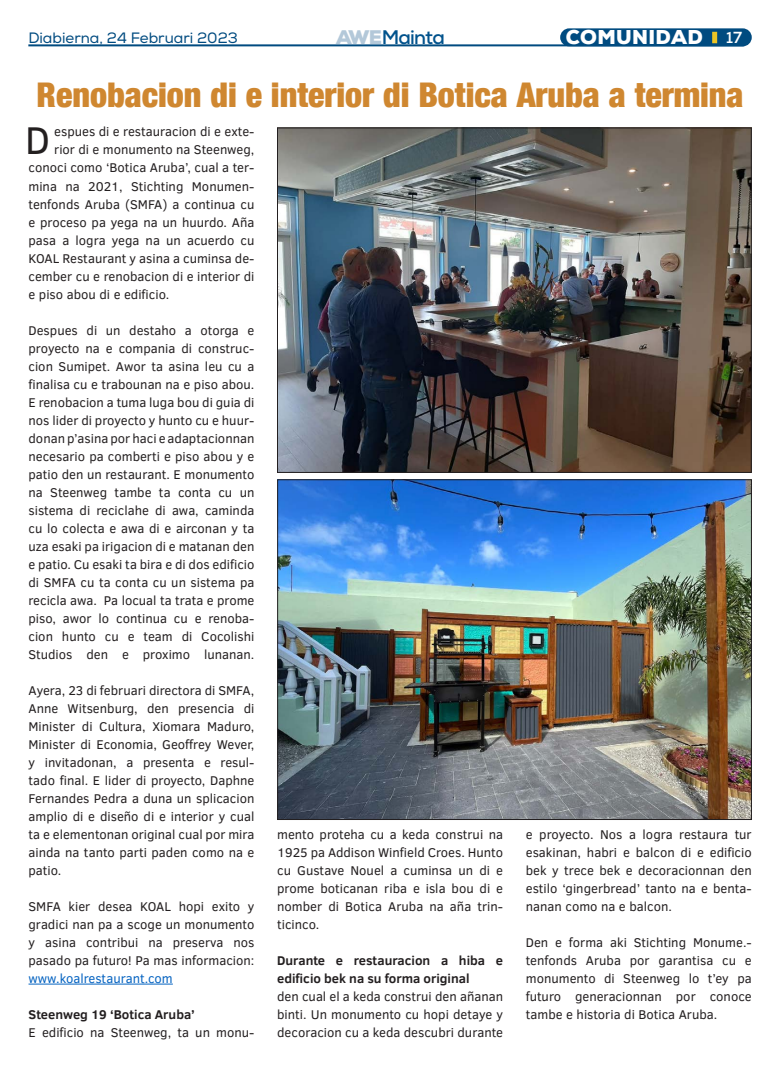
<style>
.page{position:relative;width:780px;height:1078px;background:#fff}
.page>*{position:absolute;margin:0;border:0;box-sizing:border-box;transform-origin:0 0}
.Drop_Cap{font:39.6px "Clear Sans";color:#231f20}
.No_Spacing{font:900 condensed 34px "Helvetica Neue LT Com";color:#cf8730}
.t1{font:900 20px "Nexa";letter-spacing:.015em;color:#fff}
.t2{font:700 19.6px "Nexa";letter-spacing:-.04em;color:#00528c}
.t3{font:15px "Nexa";color:#004b80}
.Body_Text_14{font:13px/18px "Clear Sans";color:#231f20;text-align:justify}
.Drop_Cap-2{font:13px "Clear Sans";color:#231f20}
.Body_Text_14-2{font:700 13px/18px "Clear Sans";color:#231f20}
.s1{font-weight:900;color:#b3c8d9}
.s2{font-weight:700;font-size:16px}
.s3{color:#0563c1}
</style>
<div class="page">
<div style="left:560px;top:28px;width:191px;height:18px;background:#004b80;border-radius:9px"></div>
<hr style="left:28px;top:44px;width:715px;height:2px;background:#004b80">
<div style="left:712px;top:32px;width:5px;height:11px;background:#ecc525"></div>
<hr style="left:29px;top:983px;width:144px;height:1px;background:#0563c1">
<img style="left:279px;top:481px;width:470px;height:336px">
<div style="left:277px;top:479px;width:474px;height:340px;border:1px solid #231f20"></div>
<img style="left:279px;top:130px;width:470px;height:340px">
<p class="t3" style="left:28px;top:29px;width:211px">Diabierna, 24 Februari 2023</p>
<h3 class="t2" style="left:336px;top:24px;width:110px"><span class="s1">AWE</span>Mainta</h3>
<h3 class="t1" style="left:566px;top:25px;width:178px">COMUNIDAD <span class="s2">17</span></h3>
<p class="No_Spacing" style="left:36px;top:75px;width:708px">Renobacion di e interior di Botica Aruba a termina</p>
<p class="Drop_Cap" style="left:25px;top:114px;width:27px">D</p>
<p class="Drop_Cap-2" style="left:54px;top:123px;width:202px">espues di e restauracion di e exte-</p>
<p class="Drop_Cap-2" style="left:54px;top:141px;width:202px">rior di e monumento na Steenweg,</p>
<p class="Drop_Cap-2" style="left:29px;top:159px;width:227px">conoci como ‘Botica Aruba’, cual a ter-</p>
<p class="Drop_Cap-2" style="left:29px;top:177px;width:227px">mina na 2021, Stichting Monumen-</p>
<p class="Drop_Cap-2" style="left:29px;top:195px;width:227px">tenfonds Aruba (SMFA) a continua cu</p>
<p class="Drop_Cap-2" style="left:29px;top:213px;width:227px">e proceso pa yega na un huurdo. Aña</p>
<p class="Drop_Cap-2" style="left:29px;top:231px;width:227px">pasa a logra yega na un acuerdo cu</p>
<p class="Drop_Cap-2" style="left:29px;top:249px;width:227px">KOAL Restaurant y asina a cuminsa de-</p>
<p class="Drop_Cap-2" style="left:29px;top:267px;width:227px">cember cu e renobacion di e interior di</p>
<p class="Drop_Cap-2" style="left:29px;top:285px;width:142px">e piso abou di e edificio.</p>
<p class="Body_Text_14" style="left:29px;top:321px;width:227px">Despues di un destaho a otorga e proyecto na e compania di construc&shy;cion Sumipet. Awor ta asina leu cu a finalisa cu e trabounan na e piso abou.<br>E renobacion a tuma luga bou di guia di nos lider di proyecto y hunto cu e huur&shy;donan p’asina por haci e adaptacionnan necesario pa comberti e piso abou y e patio den un restaurant. E monumento na Steenweg tambe ta conta cu un sistema di reciclahe di awa, caminda cu lo colecta e awa di e airconan y ta uza esaki pa irigacion di e matanan den e patio. Cu esaki ta bira e di dos edificio di SMFA cu ta conta cu un sistema pa recicla awa. Pa locual ta trata e prome piso, awor lo continua cu e renoba&shy;cion hunto cu e team di Cocolishi Studios den e proximo lunanan.</p>
<p class="Body_Text_14" style="left:29px;top:681px;width:227px">Ayera, 23 di februari directora di SMFA, Anne Witsenburg, den presencia di Minister di Cultura, Xiomara Maduro, Minister di Economia, Geoffrey Wever, y invitadonan, a presenta e resul&shy;tado final. E lider di proyecto, Daphne Fernandes Pedra a duna un splicacion amplio di e diseño di e interior y cual ta e elementonan original cual por mira ainda na tanto parti paden como na e patio.</p>
<p class="Body_Text_14" style="left:29px;top:897px;width:227px">SMFA kier desea KOAL hopi exito y gradici nan pa a scoge un monumento y asina contribui na preserva nos pasado pa futuro! Pa mas informacion: <span class="s3">www.koalrestaurant.com</span></p>
<p class="Body_Text_14-2" style="left:29px;top:1005px;width:168px">Steenweg 19 ‘Botica Aruba’</p>
<p class="Body_Text_14" style="left:29px;top:1023px;width:227px">E edificio na Steenweg, ta un monu-</p>
<p class="Body_Text_14" style="left:277px;top:825px;width:227px">mento proteha cu a keda construi na 1925 pa Addison Winfield Croes. Hunto cu Gustave Nouel a cuminsa un di e prome boticanan riba e isla bou di e nomber di Botica Aruba na aña trin&shy;ticinco.</p>
<p class="Body_Text_14-2" style="left:277px;top:951px;width:227px">Durante e restauracion a hiba e edificio bek na su forma original</p>
<p class="Body_Text_14" style="left:277px;top:987px;width:227px">den cual el a keda construi den añanan binti. Un monumento cu hopi detaye y decoracion cu a keda descubri durante</p>
<p class="Body_Text_14" style="left:526px;top:825px;width:227px">e proyecto. Nos a logra restaura tur esakinan, habri e balcon di e edificio bek y trece bek e decoracionnan den estilo ‘gingerbread’ tanto na e benta&shy;nanan como na e balcon.</p>
<p class="Body_Text_14" style="left:526px;top:933px;width:227px">Den e forma aki Stichting Monume.- tenfonds Aruba por garantisa cu e monumento di Steenweg lo t’ey pa futuro generacionnan por conoce tambe e historia di Botica Aruba.</p>
</div>
